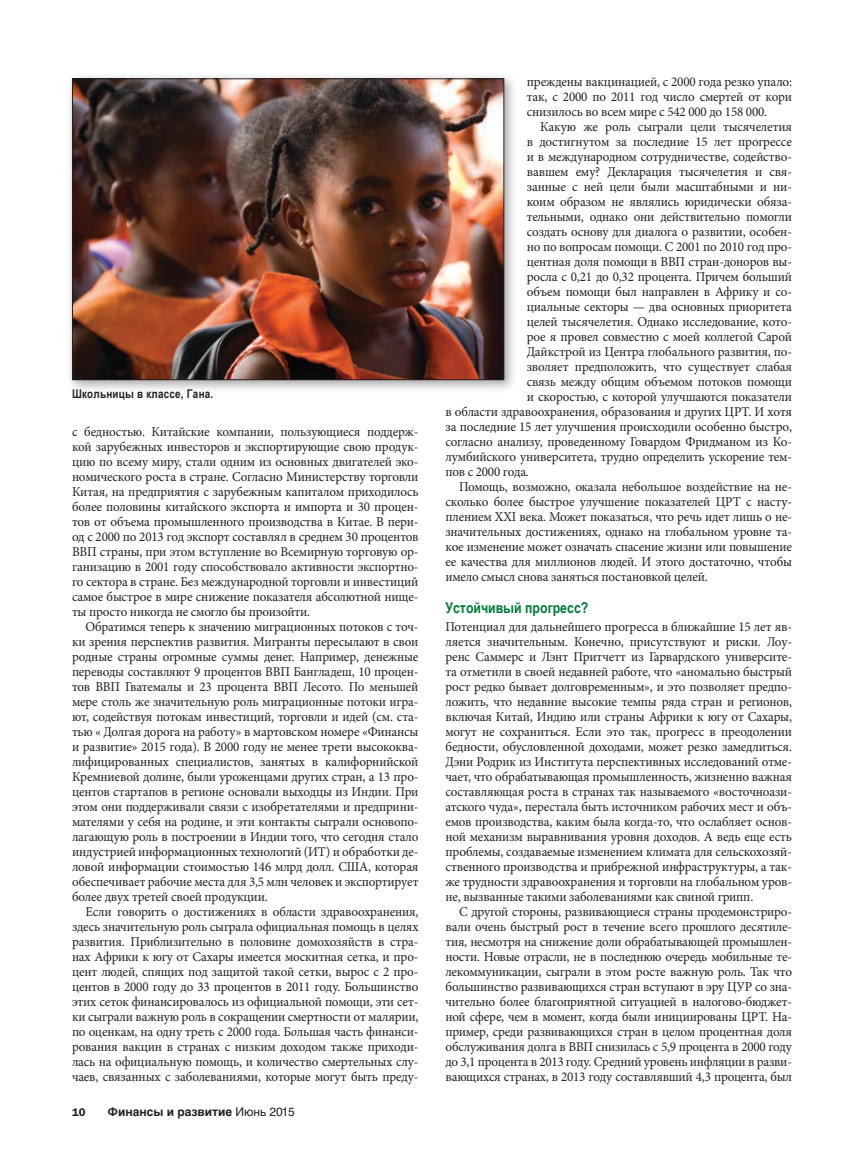
<style>
.page{position:relative;width:864px;height:1161px;background:#fff}
.page>*{position:absolute;margin:0;border:0;box-sizing:border-box;transform-origin:0 0}
.t1{font:700 15px "Arial Narrow";color:#007a3b}
.t2{font:13.5px/15px "Minion Pro";letter-spacing:-.015em;color:#231f20;text-align:justify}
.t3{font:700 12px "Helvetica Cyr";color:#231f20}
.t4{font:700 12px "Arial Narrow";letter-spacing:.02em;color:#231f20}
.t5{font:600 11.25px "ITC Franklin Gothic Std";color:#231f20}
.s1{font-style:italic}
.s2{font-family:"Helvetica Cyr Upright";font-weight:400}
</style>
<div class="page">
<div style="left:66px;top:72px;width:452px;height:322px;background:#231f20;opacity:.4"></div>
<img style="left:74px;top:80px;width:428px;height:298px">
<div style="left:72px;top:78px;width:432px;height:302px;border:1px solid #231f20"></div>
<p class="t4" style="left:72px;top:385px;width:143px">Школьницы в классе, Гана.</p>
<p class="t2" style="left:72px;top:424px;width:348px">с бедностью. Китайские компании, пользующиеся поддерж&shy;кой зарубежных инвесторов и экспортирующие свою продук&shy;цию по всему миру, стали одним из основных двигателей эко&shy;номического роста в стране. Согласно Министерству торговли Китая, на предприятия с зарубежным капиталом приходилось более половины китайского экспорта и импорта и 30 процен&shy;тов от объема промышленного производства в Китае. В пери&shy;од с 2000 по 2013 год экспорт составлял в среднем 30 процентов ВВП страны, при этом вступление во Всемирную торговую ор&shy;ганизацию в 2001 году способствовало активности экспортно&shy;го сектора в стране. Без международной торговли и инвестиций самое быстрое в мире снижение показателя абсолютной нище&shy;ты просто никогда не смогло бы произойти.</p>
<p class="t2" style="left:72px;top:619px;width:348px;text-indent:14px">Обратимся теперь к значению миграционных потоков с точ&shy;ки зрения перспектив развития. Мигранты пересылают в свои родные страны огромные суммы денег. Например, денежные переводы составляют 9 процентов ВВП Бангладеш, 10 процен&shy;тов ВВП Гватемалы и 23 процента ВВП Лесото. По меньшей мере столь же значительную роль миграционные потоки игра&shy;ют, содействуя потокам инвестиций, торговли и идей (см. ста&shy;тью « Долгая дорога на работу» в мартовском номере «Финансы и развитие» 2015 года)<span class="s1">.</span> В 2000 году не менее трети высококва&shy;лифицированных специалистов, занятых в калифорнийской Кремниевой долине, были уроженцами других стран, а 13 про&shy;центов стартапов в регионе основали выходцы из Индии. При этом они поддерживали связи с изобретателями и предприни&shy;мателями у себя на родине, и эти контакты сыграли основопо&shy;лагающую роль в построении в Индии того, что сегодня стало индустрией информационных технологий (ИТ) и обработки де&shy;ловой информации стоимостью 146 млрд долл. США, которая обеспечивает рабочие места для 3,5 млн человек и экспортирует более двух третей своей продукции.</p>
<p class="t2" style="left:72px;top:904px;width:348px;text-indent:14px">Если говорить о достижениях в области здравоохранения, здесь значительную роль сыграла официальная помощь в целях развития. Приблизительно в половине домохозяйств в стра&shy;нах Африки к югу от Сахары имеется москитная сетка, и про&shy;цент людей, спящих под защитой такой сетки, вырос с 2 про&shy;центов в 2000 году до 33 процентов в 2011 году. Большинство этих сеток финансировалось из официальной помощи, эти сет&shy;ки сыграли важную роль в сокращении смертности от малярии, по оценкам, на одну треть с 2000 года. Б<span class="s1">о</span>льшая часть финанси&shy;рования вакцин в странах с низким доходом также приходи&shy;лась на официальную помощь, и количество смертельных слу&shy;чаев, связанных с заболеваниями, которые могут быть преду-</p>
<p class="t5" style="left:72px;top:1106px;width:15px">10</p>
<p class="t3" style="left:108px;top:1105px;width:188px">Финансы и развитие <span class="s2">Июнь 2015</span></p>
<p class="t2" style="left:527px;top:75px;width:267px">преждены вакцинацией, с 2000 года резко упало: так, с 2000 по 2011 год число смертей от кори снизилось во всем мире с 542 000 до 158 000.</p>
<p class="t2" style="left:540px;top:120px;width:253px">Какую же роль сыграли цели тысячелетия</p>
<p class="t2" style="left:527px;top:135px;width:267px">в достигнутом за последние 15 лет прогрессе</p>
<p class="t2" style="left:527px;top:150px;width:267px">и в международном сотрудничестве, содейство-</p>
<p class="t2" style="left:527px;top:165px;width:267px">вавшем ему? Декларация тысячелетия и свя-</p>
<p class="t2" style="left:527px;top:180px;width:267px">занные с ней цели были масштабными и ни-</p>
<p class="t2" style="left:527px;top:195px;width:267px">коим образом не являлись юридически обяза-</p>
<p class="t2" style="left:527px;top:210px;width:267px">тельными, однако они действительно помогли</p>
<p class="t2" style="left:527px;top:225px;width:267px">создать основу для диалога о развитии, особен-</p>
<p class="t2" style="left:527px;top:240px;width:267px">но по вопросам помощи. С 2001 по 2010 год про-</p>
<p class="t2" style="left:527px;top:255px;width:267px">центная доля помощи в ВВП стран-доноров вы-</p>
<p class="t2" style="left:527px;top:270px;width:267px">росла с 0,21 до 0,32 процента. Причем больший</p>
<p class="t2" style="left:527px;top:285px;width:267px">объем помощи был направлен в Африку и со-</p>
<p class="t2" style="left:527px;top:300px;width:267px">циальные секторы — два основных приоритета</p>
<p class="t2" style="left:527px;top:315px;width:267px">целей тысячелетия. Однако исследование, кото-</p>
<p class="t2" style="left:527px;top:330px;width:267px">рое я провел совместно с моей коллегой Сарой</p>
<p class="t2" style="left:527px;top:345px;width:267px">Дайкстрой из Центра глобального развития, по-</p>
<p class="t2" style="left:527px;top:360px;width:267px">зволяет предположить, что существует слабая</p>
<p class="t2" style="left:527px;top:375px;width:267px">связь между общим объемом потоков помощи</p>
<p class="t2" style="left:527px;top:390px;width:267px">и скоростью, с которой улучшаются показатели</p>
<p class="t2" style="left:446px;top:405px;width:348px">в области здравоохранения, образования и других ЦРТ. И хотя</p>
<p class="t2" style="left:446px;top:420px;width:348px">за последние 15 лет улучшения происходили особенно быстро,</p>
<p class="t2" style="left:446px;top:435px;width:348px">согласно анализу, проведенному Говардом Фридманом из Ко-</p>
<p class="t2" style="left:446px;top:450px;width:348px">лумбийского университета, трудно определить ускорение тем-</p>
<p class="t2" style="left:446px;top:465px;width:85px">пов с 2000 года.</p>
<p class="t2" style="left:459px;top:480px;width:334px">Помощь, возможно, оказала небольшое воздействие на не-</p>
<p class="t2" style="left:446px;top:495px;width:348px">сколько более быстрое улучшение показателей ЦРТ с насту-</p>
<p class="t2" style="left:446px;top:510px;width:348px">плением XXI века. Может показаться, что речь идет лишь о не-</p>
<p class="t2" style="left:446px;top:525px;width:348px">значительных достижениях, однако на глобальном уровне та-</p>
<p class="t2" style="left:446px;top:540px;width:348px">кое изменение может означать спасение жизни или повышение</p>
<p class="t2" style="left:446px;top:555px;width:348px">ее качества для миллионов людей. И этого достаточно, чтобы</p>
<p class="t2" style="left:446px;top:570px;width:264px">имело смысл снова заняться постановкой целей.</p>
<p class="t1" style="left:446px;top:596px;width:144px">Устойчивый прогресс?</p>
<p class="t2" style="left:446px;top:619px;width:348px">Потенциал для дальнейшего прогресса в ближайшие 15 лет яв&shy;ляется значительным. Конечно, присутствуют и риски. Лоу&shy;ренс Саммерс и Лэнт Притчетт из Гарвардского университе&shy;та отметили в своей недавней работе, что «аномально быстрый рост редко бывает долговременным», и это позволяет предпо&shy;ложить, что недавние высокие темпы ряда стран и регионов, включая Китай, Индию или страны Африки к югу от Сахары, могут не сохраниться. Если это так, прогресс в преодолении бедности, обусловленной доходами, может резко замедлиться.<br>Дэни Родрик из Института перспективных исследований отме&shy;чает, что обрабатывающая промышленность, жизненно важная составляющая роста в странах так называемого «восточноази&shy;атского чуда», перестала быть источником рабочих мест и объ&shy;емов производства, каким была когда-то, что ослабляет основ&shy;ной механизм выравнивания уровня доходов. А ведь еще есть проблемы, создаваемые изменением климата для сельскохозяй&shy;ственного производства и прибрежной инфраструктуры, а так&shy;же трудности здравоохранения и торговли на глобальном уров&shy;не, вызванные такими заболеваниями как свиной грипп.</p>
<p class="t2" style="left:446px;top:904px;width:348px;text-indent:14px">С другой стороны, развивающиеся страны продемонстриро&shy;вали очень быстрый рост в течение всего прошлого десятиле&shy;тия, несмотря на снижение доли обрабатывающей промышлен&shy;ности. Новые отрасли, не в последнюю очередь мобильные те&shy;лекоммуникации, сыграли в этом росте важную роль. Так что большинство развивающихся стран вступают в эру ЦУР со зна&shy;чительно более благоприятной ситуацией в налогово-бюджет&shy;ной сфере, чем в момент, когда были инициированы ЦРТ. На&shy;пример, среди развивающихся стран в целом процентная доля обслуживания долга в ВВП снизилась с 5,9 процента в 2000 году до 3,1 процента в 2013 году. Средний уровень инфляции в разви&shy;вающихся странах, в 2013 году составлявший 4,3 процента, был</p>
</div>
